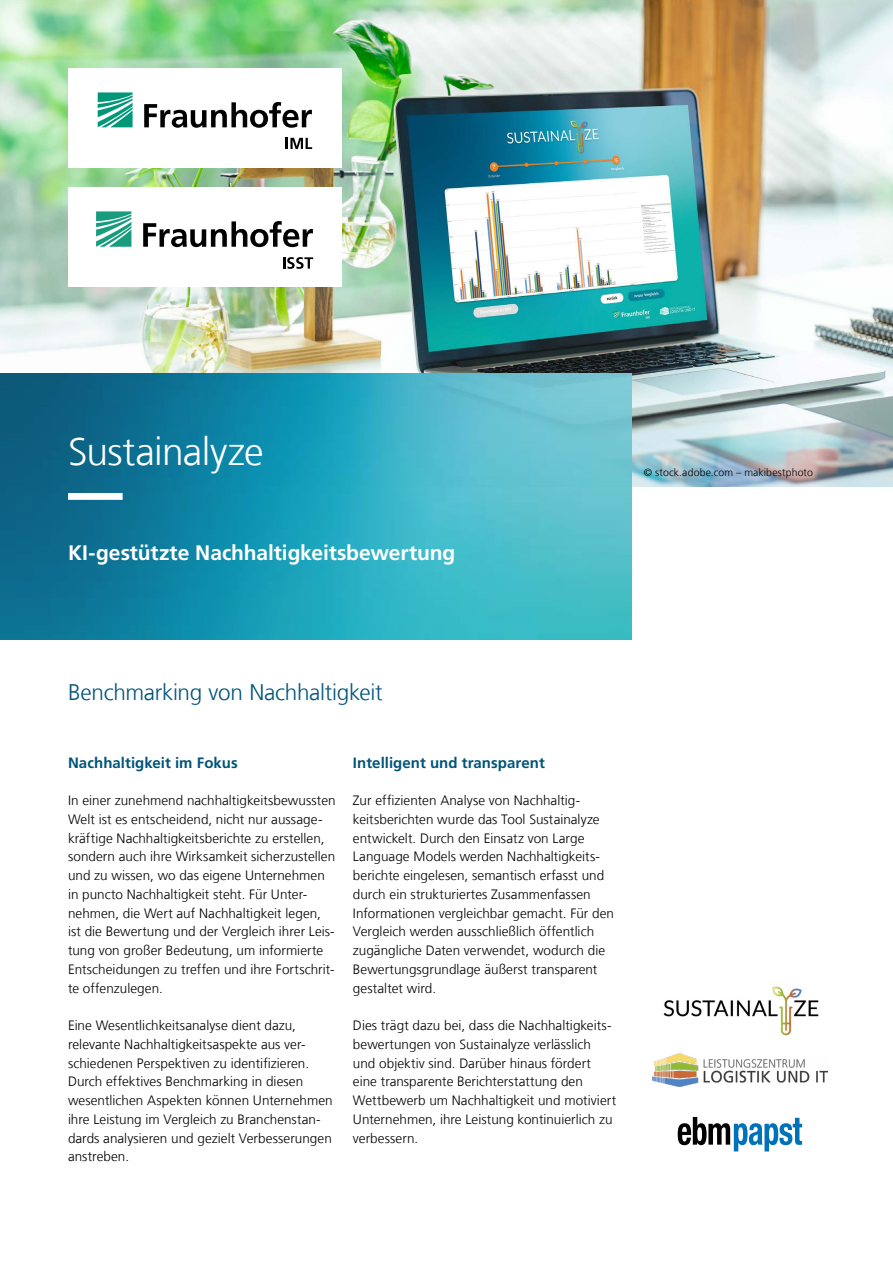
<style>
.page{position:relative;width:893px;height:1263px;background:#fff}
.page>*{position:absolute;margin:0;border:0;box-sizing:border-box;transform-origin:0 0}
.t1{font:300 39px "Frutiger LT Com";letter-spacing:-.015em;color:#fff}
.t2{font:300 22.5px "Frutiger LT Com";letter-spacing:-.01em;color:#005478}
.t3{font:700 21px "Frutiger LT Com";letter-spacing:-.005em;color:#fff}
.t4{font:700 15px "Frutiger LT Com";letter-spacing:.005em;color:#005478}
.t5{font:300 13.5px/18.8px "Frutiger LT Com";letter-spacing:.005em;color:#000}
.t6{font:300 10.5px "Frutiger LT Com";letter-spacing:.015em;color:#000}
</style>
<div class="page">
<img style="left:0;top:0;width:893px;height:486px">
<div style="left:68px;top:68px;width:273px;height:99px;background:#fff"></div>
<svg style="left:98px;top:92px;width:35px;height:35px"></svg>
<svg style="left:144px;top:102px;width:168px;height:26px"></svg>
<svg style="left:286px;top:138px;width:26px;height:11px"></svg>
<div style="left:68px;top:187px;width:273px;height:99px;background:#fff"></div>
<img style="left:0;top:374px;width:631px;height:265px">
<svg style="left:68px;top:493px;width:521px;height:7px;background:#46afc4"></svg>
<svg style="left:96px;top:211px;width:36px;height:36px"></svg>
<svg style="left:143px;top:221px;width:170px;height:26px"></svg>
<svg style="left:283px;top:257px;width:30px;height:12px"></svg>
<img style="left:663px;top:986px;width:156px;height:50px">
<img style="left:653px;top:1053px;width:174px;height:33px">
<svg style="left:678px;top:1117px;width:124px;height:34px"></svg>
<h1 class="t1" style="left:68px;top:429px;width:197px">Sustainalyze</h1>
<h3 class="t3" style="left:68px;top:541px;width:389px">KI-gestützte Nachhaltigkeitsbewertung</h3>
<p class="t6" style="left:644px;top:466px;width:171px">© stock.adobe.com – makibestphoto</p>
<h2 class="t2" style="left:68px;top:679px;width:316px">Benchmarking von Nachhaltigkeit</h2>
<p class="t4" style="left:68px;top:754px;width:171px">Nachhaltigkeit im Fokus</p>
<p class="t5" style="left:68px;top:791px;width:269px">In einer zunehmend nachhaltigkeitsbewussten Welt ist es entscheidend, nicht nur aussage&shy;kräftige Nachhaltigkeitsberichte zu erstellen, sondern auch ihre Wirksamkeit sicherzustellen und zu wissen, wo das eigene Unternehmen in puncto Nachhaltigkeit steht. Für Unter&shy;nehmen, die Wert auf Nachhaltigkeit legen, ist die Bewertung und der Vergleich ihrer Leis&shy;tung von großer Bedeutung, um informierte Entscheidungen zu treffen und ihre Fortschrit&shy;te offenzulegen.</p>
<p class="t5" style="left:68px;top:1016px;width:266px">Eine Wesentlichkeitsanalyse dient dazu, relevante Nachhaltigkeitsaspekte aus ver&shy;schiedenen Perspektiven zu identifizieren.<br>Durch effektives Benchmarking in diesen wesentlichen Aspekten können Unternehmen ihre Leistung im Vergleich zu Branchenstan&shy;dards analysieren und gezielt Verbesserungen anstreben.</p>
<p class="t4" style="left:353px;top:754px;width:193px">Intelligent und transparent</p>
<p class="t5" style="left:353px;top:791px;width:263px">Zur effizienten Analyse von Nachhaltig&shy;keitsberichten wurde das Tool Sustainalyze entwickelt. Durch den Einsatz von Large Language Models werden Nachhaltigkeits&shy;berichte eingelesen, semantisch erfasst und durch ein strukturiertes Zusammenfassen Informationen vergleichbar gemacht. Für den Vergleich werden ausschließlich öffentlich zugängliche Daten verwendet, wodurch die Bewertungsgrundlage äußerst transparent gestaltet wird.</p>
<p class="t5" style="left:353px;top:1016px;width:265px">Dies trägt dazu bei, dass die Nachhaltigkeits&shy;bewertungen von Sustainalyze verlässlich und objektiv sind. Darüber hinaus fördert eine transparente Berichterstattung den Wettbewerb um Nachhaltigkeit und motiviert Unternehmen, ihre Leistung kontinuierlich zu verbessern.</p>
</div>
